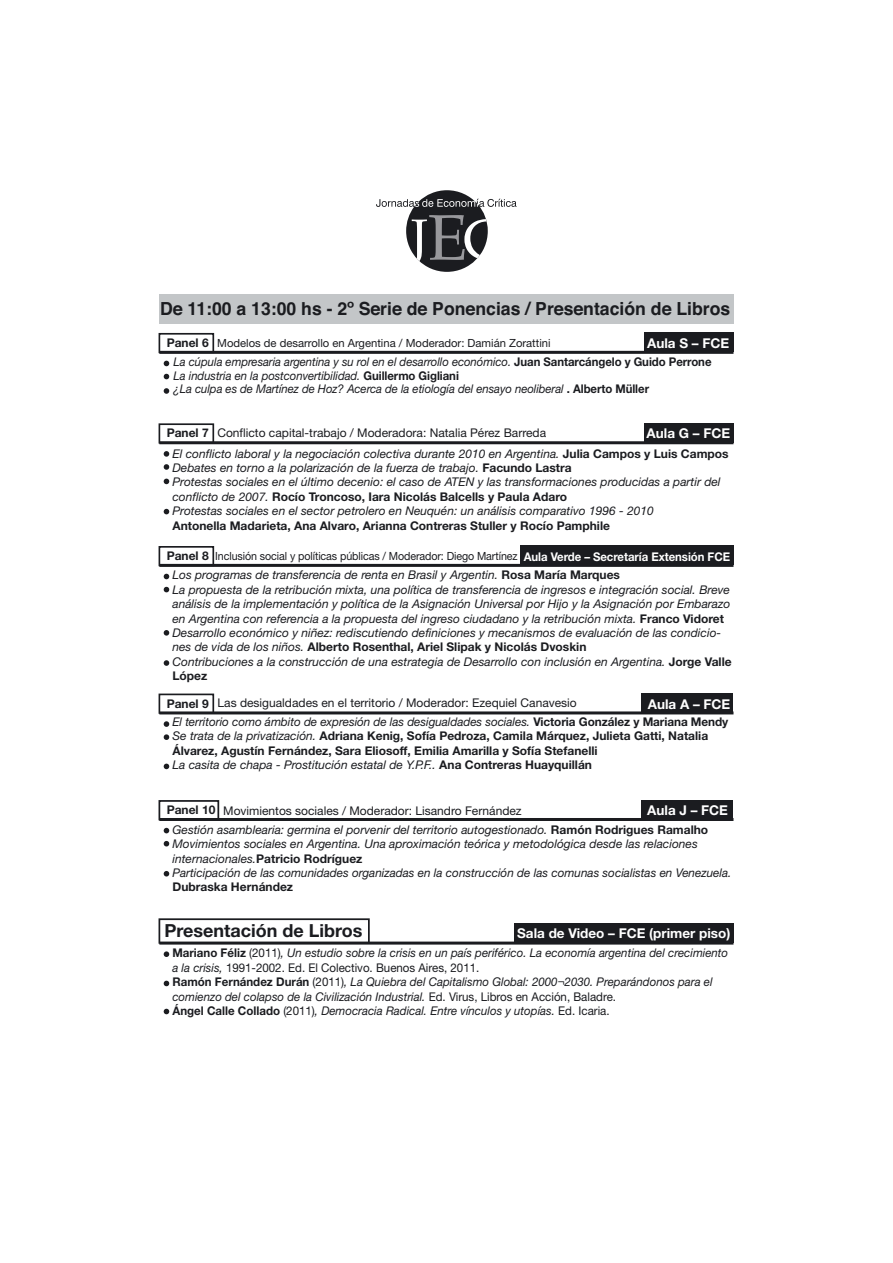
<style>
.page{position:relative;width:893px;height:1263px;background:#fff}
.page>*{position:absolute;margin:0;border:0;box-sizing:border-box;transform-origin:0 0}
.t1{font:700 18px "Helvetica";color:#1b1c20}
.t2{font:700 18px "Helvetica Neue";color:#1b1c20}
.t3{font:700 13.5px "Helvetica Neue";color:#fff}
.t4{font:italic 12px/14.4px "Helvetica Neue";color:#1b1c20}
.t5{font:700 12px/14.4px "Helvetica Neue";color:#1b1c20}
.t6{font:italic 12px/14.4px "Helvetica Neue";color:#1b1c20;scale:.96 1}
.t7{font:italic 12px/13.5px "Helvetica Neue";color:#1b1c20;scale:.95 1}
.t8{font:12px "Helvetica Neue";color:#1b1c20}
.t9{font:11.25px "Helvetica Neue";letter-spacing:-.01em;color:#1b1c20;scale:.95 1}
.t10{font:11.25px "Helvetica Neue";letter-spacing:-.01em;color:#1b1c20}
.s1{font-weight:700;font-style:normal}
.s2{font-weight:700;font-size:12px;color:#fff}
.s3{font-weight:700}
.s4{font-weight:400;font-style:italic}
.s5{font-style:normal}
</style>
<div class="page">
<div style="left:159px;top:294px;width:574px;height:30px;background:#c3c6c8"></div>
<svg style="left:376px;top:190px;width:140px;height:82px"></svg>
<div style="left:644px;top:333px;width:89px;height:19px;background:#1b1c20"></div>
<svg style="left:164px;top:361px;width:5px;height:5px"></svg>
<svg style="left:163px;top:373px;width:7px;height:7px"></svg>
<svg style="left:164px;top:388px;width:5px;height:6px"></svg>
<hr style="left:159px;top:351px;width:574px;height:3px;background:#1b1c20">
<div style="left:159px;top:333px;width:55px;height:20px;border:2px solid #1b1c20"></div>
<div style="left:644px;top:423px;width:89px;height:19px;background:#1b1c20"></div>
<svg style="left:164px;top:451px;width:5px;height:6px"></svg>
<svg style="left:163px;top:464px;width:7px;height:6px"></svg>
<svg style="left:164px;top:479px;width:5px;height:5px"></svg>
<svg style="left:164px;top:509px;width:5px;height:5px"></svg>
<hr style="left:159px;top:441px;width:574px;height:3px;background:#1b1c20">
<div style="left:159px;top:423px;width:55px;height:21px;border:2px solid #1b1c20"></div>
<div style="left:520px;top:546px;width:213px;height:19px;background:#1b1c20"></div>
<svg style="left:164px;top:574px;width:5px;height:5px"></svg>
<svg style="left:163px;top:586px;width:7px;height:7px"></svg>
<svg style="left:164px;top:630px;width:5px;height:6px"></svg>
<svg style="left:164px;top:660px;width:5px;height:6px"></svg>
<hr style="left:159px;top:564px;width:574px;height:3px;background:#1b1c20">
<div style="left:159px;top:546px;width:55px;height:20px;border:2px solid #1b1c20"></div>
<div style="left:641px;top:693px;width:92px;height:20px;background:#1b1c20"></div>
<svg style="left:164px;top:721px;width:5px;height:6px"></svg>
<svg style="left:163px;top:734px;width:7px;height:6px"></svg>
<svg style="left:164px;top:764px;width:5px;height:5px"></svg>
<hr style="left:159px;top:711px;width:574px;height:3px;background:#1b1c20">
<div style="left:159px;top:694px;width:55px;height:20px;border:2px solid #1b1c20"></div>
<div style="left:641px;top:800px;width:92px;height:19px;background:#1b1c20"></div>
<svg style="left:164px;top:828px;width:5px;height:5px"></svg>
<svg style="left:163px;top:841px;width:7px;height:6px"></svg>
<svg style="left:164px;top:871px;width:5px;height:6px"></svg>
<hr style="left:159px;top:818px;width:574px;height:3px;background:#1b1c20">
<div style="left:158px;top:800px;width:61px;height:20px;border:2px solid #1b1c20"></div>
<div style="left:158px;top:918px;width:212px;height:26px;border:2px solid #1b1c20"></div>
<div style="left:514px;top:924px;width:219px;height:19px;background:#1b1c20"></div>
<svg style="left:164px;top:951px;width:5px;height:6px"></svg>
<svg style="left:163px;top:980px;width:7px;height:7px"></svg>
<svg style="left:164px;top:1009px;width:5px;height:5px"></svg>
<hr style="left:159px;top:942px;width:574px;height:3px;background:#1b1c20">
<h1 class="t1" style="left:160px;top:302px;width:572px">De 11:00 a 13:00 hs - 2º Serie de Ponencias / Presentación de Libros</h1>
<p class="t5" style="left:167px;top:337px;width:43px">Panel 6</p>
<p class="t3" style="left:647px;top:338px;width:84px">Aula S – FCE</p>
<p class="t7" style="left:174px;top:356px;width:568px">La cúpula empresaria argentina y su rol en el desarrollo económico. <span class="s1">Juan Santarcángelo y Guido Perrone<br></span>La industria en la postconvertibilidad. <span class="s1">Guillermo Gigliani<br></span>¿La culpa es de Martínez de Hoz? Acerca de la etiología del ensayo neoliberal <span class="s1">. Alberto Müller</span></p>
<p class="t10" style="left:217px;top:339px;width:335px">Modelos de desarrollo en Argentina / Moderador: Damián Zorattini</p>
<p class="t8" style="left:217px;top:428px;width:330px">Conflicto capital-trabajo / Moderadora: Natalia Pérez Barreda</p>
<p class="t3" style="left:647px;top:428px;width:85px">Aula G – FCE</p>
<p class="t4" style="left:172px;top:424px;width:558px;line-height:20.1px;text-indent:-6px"><span class="s1">Panel 7<br></span>El conflicto laboral y la negociación colectiva durante 2010 en Argentina. <span class="s1">Julia Campos y Luis Campos</span></p>
<p class="t4" style="left:172px;top:462px;width:550px">Debates en torno a la polarización de la fuerza de trabajo. <span class="s1">Facundo Lastra<br></span>Protestas sociales en el último decenio: el caso de ATEN y las transformaciones producidas a partir del conflicto de 2007. <span class="s1">Rocío Troncoso, Iara Nicolás Balcells y Paula Adaro<br></span>Protestas sociales en el sector petrolero en Neuquén: un análisis comparativo 1996 - 2010</p>
<p class="t5" style="left:172px;top:519px;width:439px">Antonella Madarieta, Ana Alvaro, Arianna Contreras Stuller y Rocío Pamphile</p>
<p class="t4" style="left:172px;top:547px;width:449px;line-height:19.4px;text-indent:-6px"><span class="s1">Panel 8<br></span>Los programas de transferencia de renta en Brasil y Argentin. <span class="s1">Rosa María Marques</span></p>
<p class="t4" style="left:172px;top:584px;width:561px">La propuesta de la retribución mixta, una política de transferencia de ingresos e integración social. Breve análisis de la implementación y política de la Asignación Universal por Hijo y la Asignación por Embarazo en Argentina con referencia a la propuesta del ingreso ciudadano y la retribución mixta. <span class="s1">Franco Vidoret </span>Desarrollo económico y niñez: rediscutiendo definiciones y mecanismos de evaluación de las condicio&shy;nes de vida de los niños. <span class="s1">Alberto Rosenthal, Ariel Slipak y Nicolás Dvoskin<br></span>Contribuciones a la construcción de una estrategia de Desarrollo con inclusión en Argentina. <span class="s1">Jorge Valle López</span></p>
<p class="t9" style="left:215px;top:552px;width:543px">Inclusión social y políticas públicas / Moderador: Diego Martínez <span class="s2">Aula Verde – Secretaría Extensión FCE</span></p>
<p class="t8" style="left:167px;top:699px;width:411px"><span class="s3">Panel 9</span> Las desigualdades en el territorio / Moderador: Ezequiel Canavesio</p>
<p class="t3" style="left:648px;top:699px;width:84px">Aula A – FCE</p>
<p class="t5" style="left:172px;top:716px;width:557px"><span class="s4">El territorio como ámbito de expresión de las desigualdades sociales.</span> Victoria González y Mariana Mendy <span class="s4">Se trata de la privatización.</span> Adriana Kenig, Sofía Pedroza, Camila Márquez, Julieta Gatti, Natalia Álvarez, Agustín Fernández, Sara Eliosoff, Emilia Amarilla y Sofía Stefanelli<br><span class="s4">La casita de chapa - Prostitución estatal de Y.P.F..</span> Ana Contreras Huayquillán</p>
<p class="t8" style="left:167px;top:807px;width:356px"><span class="s3">Panel 10</span> Movimientos sociales / Moderador: Lisandro Fernández</p>
<p class="t3" style="left:647px;top:806px;width:82px">Aula J – FCE</p>
<p class="t4" style="left:172px;top:824px;width:561px">Gestión asamblearia: germina el porvenir del territorio autogestionado. <span class="s1">Ramón Rodrigues Ramalho </span>Movimientos sociales en Argentina. Una aproximación teórica y metodológica desde las relaciones internacionales.<span class="s1">Patricio Rodríguez<br></span>Participación de las comunidades organizadas en la construcción de las comunas socialistas en Venezuela.</p>
<p class="t5" style="left:172px;top:881px;width:122px">Dubraska Hernández</p>
<h1 class="t2" style="left:164px;top:924px;width:200px">Presentación de Libros</h1>
<p class="t3" style="left:517px;top:928px;width:215px">Sala de Video – FCE (primer piso)</p>
<p class="t6" style="left:172px;top:947px;width:580px"><span class="s1">Mariano Féliz</span> <span class="s5">(2011)</span>, Un estudio sobre la crisis en un país periférico. La economía argentina del crecimiento a la crisis, <span class="s5">1991-2002. Ed. El Colectivo. Buenos Aires, 2011.<br></span><span class="s1">Ramón Fernández Durán</span> <span class="s5">(2011)</span>, La Quiebra del Capitalismo Global: 2000¬2030. Preparándonos para el comienzo del colapso de la Civilización Industrial. <span class="s5">Ed. Virus, Libros en Acción, Baladre.<br></span><span class="s1">Ángel Calle Collado</span> <span class="s5">(2011)</span>, Democracia Radical. Entre vínculos y utopías. <span class="s5">Ed. Icaria.</span></p>
</div>
